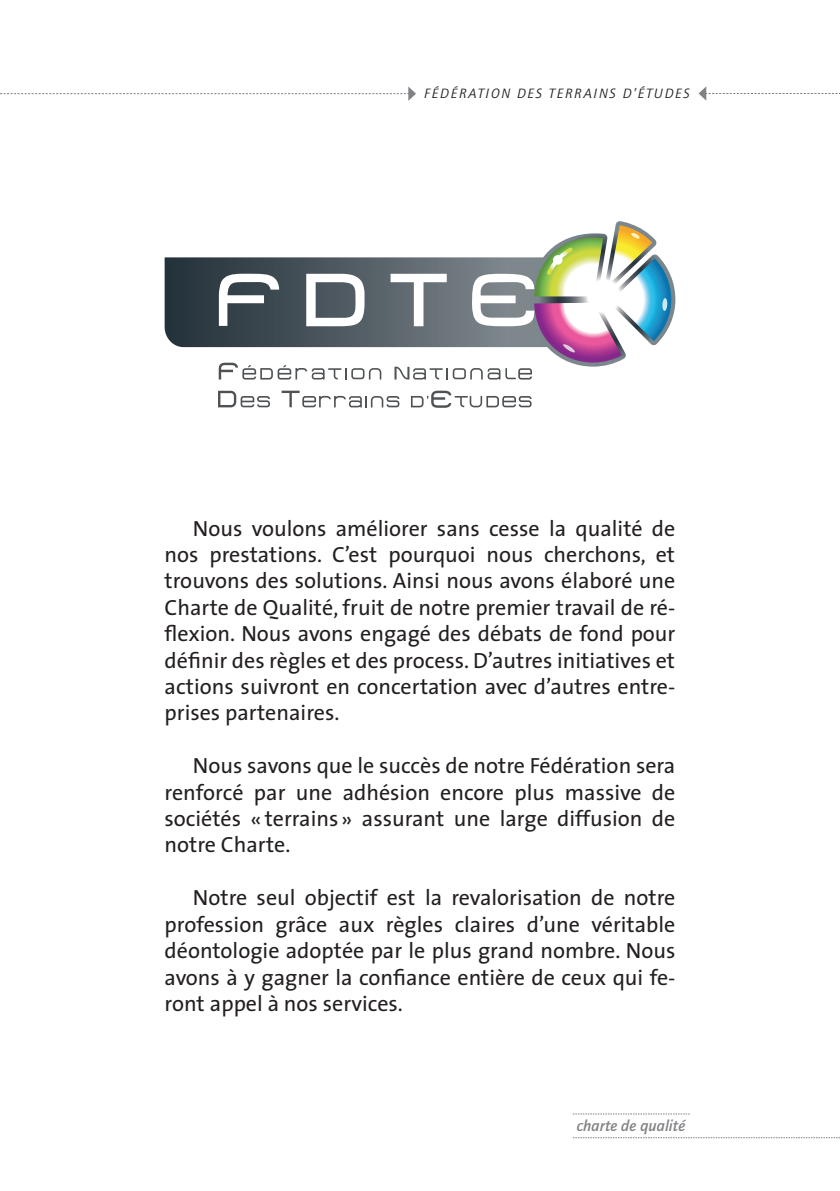
<style>
.page{position:relative;width:840px;height:1191px;background:#fff}
.page>*{position:absolute;margin:0;border:0;box-sizing:border-box;transform-origin:0 0}
.t1{font:22px/26.4px "The Sans";color:#231f20;text-align:justify}
.t2{font:italic 500 16px "Quay Sans ITC Std";color:#808285}
.t3{font:italic 14px "Quay Sans ITC Std";letter-spacing:.12em;color:#231f20}
</style>
<div class="page">
<svg style="left:0;top:86px;width:416px;height:15px"></svg>
<svg style="left:698px;top:86px;width:140px;height:15px"></svg>
<svg style="left:572px;top:1113px;width:117px;height:1px"></svg>
<svg style="left:572px;top:1137px;width:267px;height:1px"></svg>
<svg style="left:218px;top:391px;width:52px;height:16px"></svg>
<svg style="left:164px;top:221px;width:511px;height:158px"></svg>
<svg style="left:281px;top:391px;width:118px;height:16px"></svg>
<svg style="left:411px;top:391px;width:120px;height:17px"></svg>
<p class="t3" style="left:424px;top:85px;width:267px">FÉDÉRATION DES TERRAINS D’ÉTUDES</p>
<p class="t1" style="left:164px;top:514px;width:512px;text-indent:28px">Nous voulons améliorer sans cesse la qualité de nos prestations. C’est pourquoi nous cherchons, et trouvons des solutions. Ainsi nous avons élaboré une Charte de Qualité, fruit de notre premier travail de ré&shy;flexion. Nous avons engagé des débats de fond pour définir des règles et des process. D’autres initiatives et actions suivront en concertation avec d’autres entre&shy;prises partenaires.</p>
<p class="t1" style="left:164px;top:752px;width:512px;text-indent:28px">Nous savons que le succès de notre Fédération sera renforcé par une adhésion encore plus massive de sociétés « terrains» assurant une large diffusion de notre Charte.</p>
<p class="t1" style="left:164px;top:884px;width:512px;text-indent:28px">Notre seul objectif est la revalorisation de notre profession grâce aux règles claires d’une véritable déontologie adoptée par le plus grand nombre. Nous avons à y gagner la confiance entière de ceux qui fe&shy;ront appel à nos services.</p>
<p class="t2" style="left:576px;top:1116px;width:110px">charte de qualité</p>
</div>
